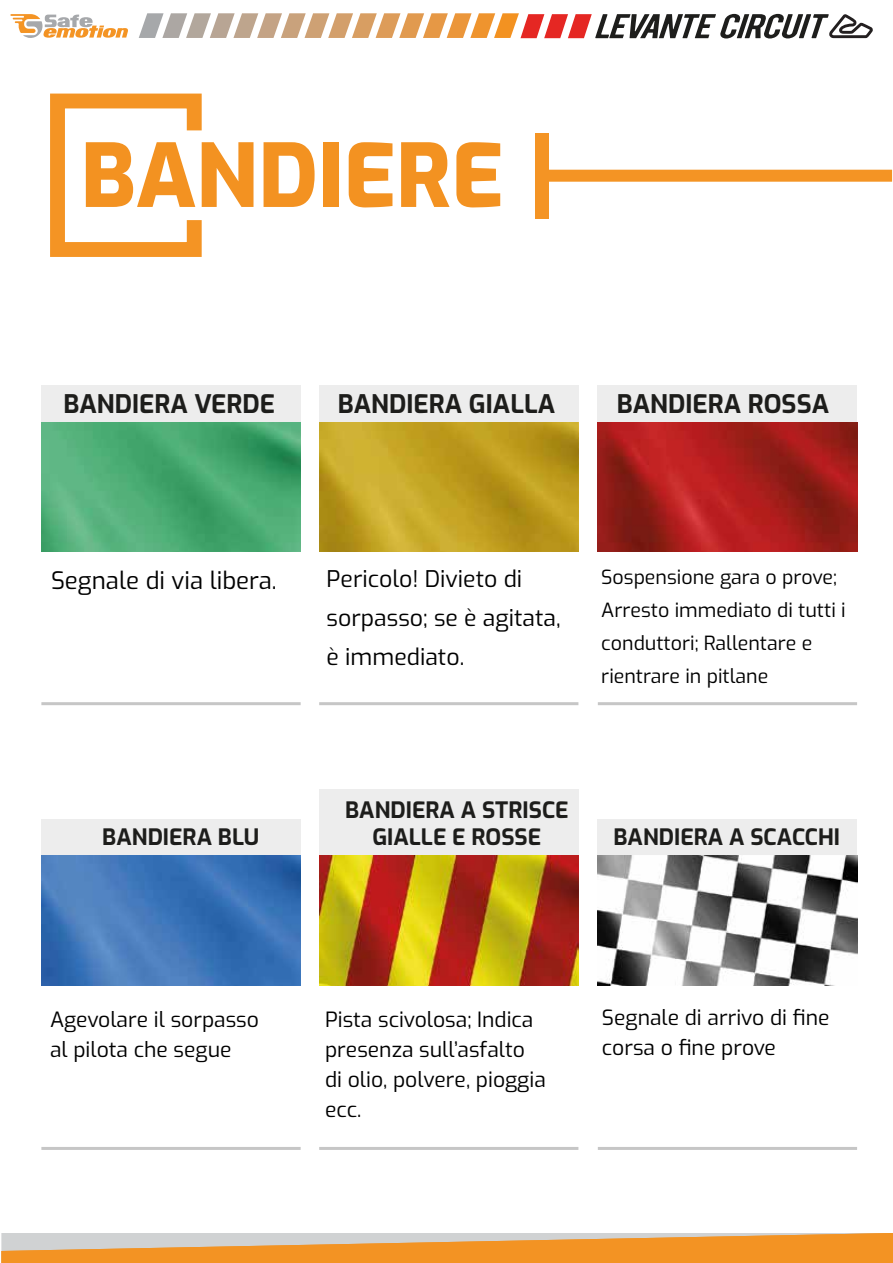
<style>
.page{position:relative;width:893px;height:1263px;background:#fff}
.page>*{position:absolute;margin:0;border:0;box-sizing:border-box;transform-origin:0 0}
.t1{font:800 87.3px "Exo";color:#f39221}
.t2{font:700 25.5px "Exo";color:#1d1d1b}
.t3{font:24.15px "Exo";color:#010101}
.t4{font:22.95px/38.8px "Exo";color:#010101}
.t5{font:700 22.5px "Exo";color:#1d1d1b}
.t6{font:21px/30px "Exo";color:#010101}
.t7{font:19.5px/33px "Exo";color:#010101}
</style>
<div class="page">
<div style="left:41px;top:385px;width:260px;height:37px;background:#ededed"></div>
<div style="left:319px;top:385px;width:259px;height:37px;background:#ededed"></div>
<div style="left:598px;top:385px;width:259px;height:37px;background:#ededed"></div>
<div style="left:41px;top:819px;width:260px;height:37px;background:#ededed"></div>
<div style="left:319px;top:789px;width:259px;height:67px;background:#ededed"></div>
<div style="left:598px;top:819px;width:259px;height:37px;background:#ededed"></div>
<svg style="left:1px;top:1233px;width:892px;height:30px;background:#e8a556"></svg>
<div style="left:542px;top:170px;width:350px;height:12px;background:#f49424"></div>
<div style="left:535px;top:133px;width:14px;height:86px;background:#f49424"></div>
<svg style="left:50px;top:93px;width:152px;height:164px"></svg>
<img style="left:598px;top:855px;width:259px;height:130px">
<img style="left:319px;top:855px;width:259px;height:130px">
<img style="left:41px;top:855px;width:260px;height:130px">
<img style="left:598px;top:422px;width:259px;height:130px">
<img style="left:319px;top:422px;width:259px;height:130px">
<img style="left:41px;top:422px;width:260px;height:130px">
<hr style="left:41px;top:702px;width:260px;height:3px;background:#c6c6c6">
<hr style="left:319px;top:702px;width:259px;height:3px;background:#c6c6c6">
<hr style="left:598px;top:702px;width:259px;height:3px;background:#c6c6c6">
<hr style="left:41px;top:1147px;width:260px;height:3px;background:#c6c6c6">
<hr style="left:319px;top:1147px;width:259px;height:3px;background:#c6c6c6">
<hr style="left:598px;top:1147px;width:259px;height:3px;background:#c6c6c6">
<svg style="left:10px;top:14px;width:118px;height:24px"></svg>
<svg style="left:139px;top:13px;width:734px;height:26px"></svg>
<h1 class="t1" style="left:81px;top:112px;width:424px">BANDIERE</h1>
<p class="t2" style="left:63px;top:385px;width:213px">BANDIERA VERDE</p>
<p class="t2" style="left:338px;top:385px;width:219px">BANDIERA GIALLA</p>
<p class="t2" style="left:617px;top:385px;width:214px">BANDIERA ROSSA</p>
<p class="t3" style="left:51px;top:562px;width:227px">Segnale di via libera.</p>
<p class="t4" style="left:327px;top:558px;width:236px">Pericolo! Divieto di sorpasso; se è agitata, è immediato.</p>
<p class="t7" style="left:601px;top:559px;width:246px">Sospensione gara o prove;<br>Arresto immediato di tutti i conduttori; Rallentare e rientrare in pitlane</p>
<p class="t5" style="left:345px;top:794px;width:225px">BANDIERA A STRISCE</p>
<p class="t5" style="left:102px;top:821px;width:158px">BANDIERA BLU</p>
<p class="t5" style="left:372px;top:821px;width:170px">GIALLE E ROSSE</p>
<p class="t5" style="left:613px;top:821px;width:228px">BANDIERA A SCACCHI</p>
<p class="t6" style="left:50px;top:1003px;width:210px">Agevolare il sorpasso al pilota che segue</p>
<p class="t6" style="left:602px;top:1001px;width:229px">Segnale di arrivo di fine corsa o fine prove</p>
<p class="t6" style="left:325px;top:1004px;width:222px">Pista scivolosa; Indica presenza sull’asfalto di olio, polvere, pioggia ecc.</p>
</div>
